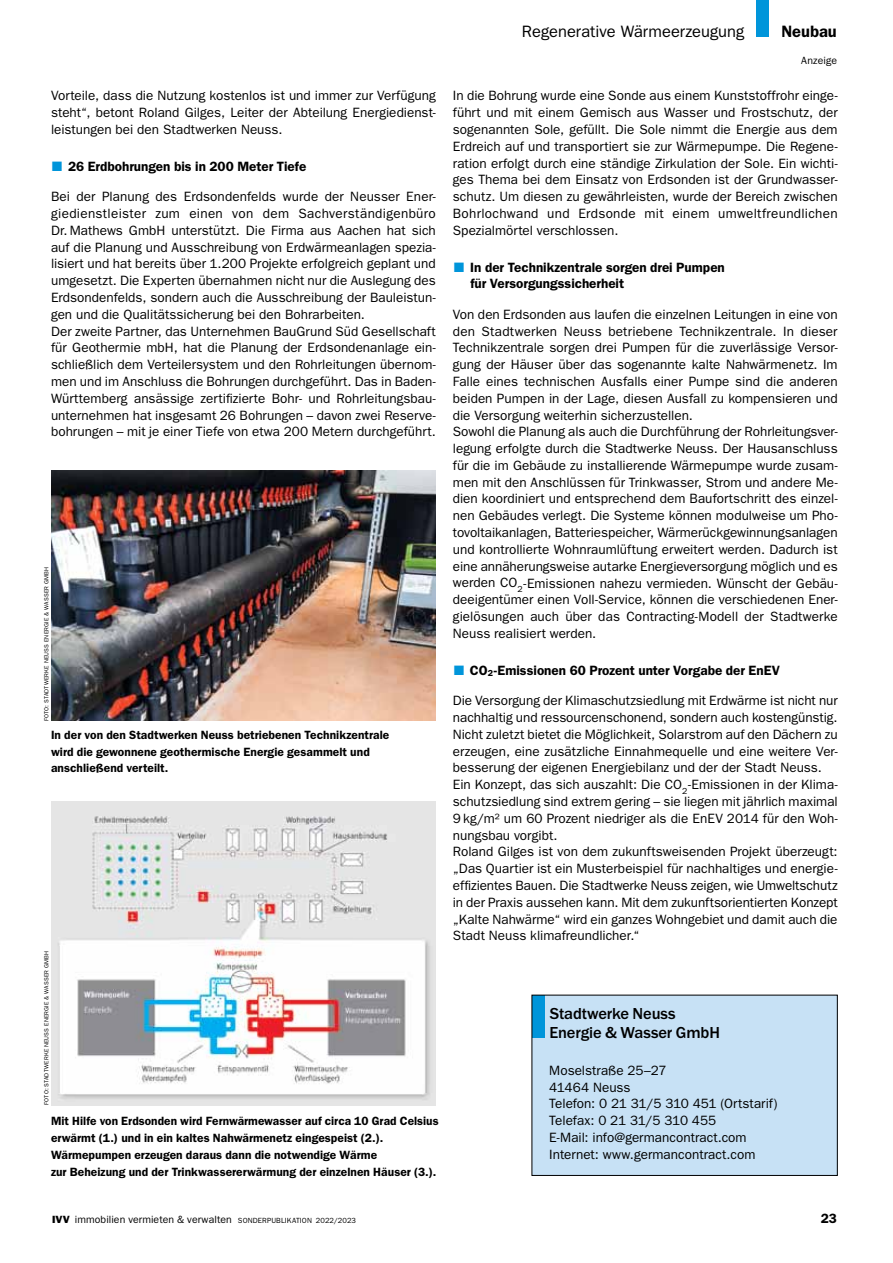
<style>
.page{position:relative;width:893px;height:1263px;background:#fff}
.page>*{position:absolute;margin:0;border:0;box-sizing:border-box;transform-origin:0 0}
.t1{font:500 16.5px/19.5px "ITC Franklin Gothic Std";letter-spacing:-.01em;color:#000}
.t2{font:16.5px "ITC Franklin Gothic Std";letter-spacing:-.005em;color:#000}
.t3{font:600 16.5px "ITC Franklin Gothic Std";color:#000}
.t4{font:13.5px/16.8px "ITC Franklin Gothic Std";color:#000}
.t5{font:600 13.5px/16.8px "ITC Franklin Gothic Std";color:#000}
.t6{font:600 12px/16.8px "ITC Franklin Gothic Std";letter-spacing:.005em;color:#000}
.t7{font:10.5px "ITC Franklin Gothic Std";letter-spacing:.01em;color:#000}
.t8{font:6px "ITC Franklin Gothic Std";letter-spacing:.035em;color:#000}
.s1{color:#0095da}
.s2{font-family:"ITC Franklin Gothic Std Hvy"}
.s3{font-size:7.5px}
</style>
<div class="page">
<div style="left:532px;top:995px;width:305px;height:180px;background:#c7e1f5"></div>
<div style="left:532px;top:995px;width:13px;height:43px;background:#0095da"></div>
<div style="left:531px;top:995px;width:307px;height:181px;border:1px solid #000"></div>
<img style="left:51px;top:801px;width:385px;height:305px">
<img style="left:51px;top:470px;width:385px;height:250px">
<p class="t4" style="left:51px;top:87px;width:386px;text-align:justify">Vorteile, dass die N utzung kostenlos ist und immer zur Verfügung steht“, betont Roland Gilges, Leiter der Abteilung Energiedienst&shy;leistungen bei den Stadtwerken Neuss.</p>
<p class="t5" style="left:52px;top:158px;width:256px"><span class="s1">■</span> 26 Erdbohrungen bis in 200 Meter Tiefe</p>
<p class="t4" style="left:51px;top:188px;width:386px">Bei der Planung des Erdsondenfelds wurde der Neusser Ener&shy;giedienstleister zum einen von dem Sachverständigenbüro Dr. Mathews GmbH unterstützt. Die Firma aus Aachen hat sich auf die Planung und Ausschreibung von Erdwärmeanlagen spezia&shy;lisiert und hat bereits über 1.200 Projekte erfolgreich geplant und umgesetzt. Die Experten übernahmen nicht nur die Auslegung des Erdsondenfelds, sondern auch die Ausschreibung der Bauleistun&shy;gen und die Qualitätssicherung bei den Bohrarbeiten.<br>Der zweite Partner, das U nternehmen BauGrund Süd Gesellschaft für Geothermie mbH, hat die Planung der Erdsondenanlage ein&shy;schließlich dem Verteilersystem und den Rohrleitungen übernom&shy;men und im Anschluss die Bohrungen durchgeführt. Das in Baden-Württemberg ansässige zertifizierte Bohr- und Rohrleitungsbau&shy;unternehmen hat insgesamt 26 Bohrungen – davon zwei Reserve&shy;bohrungen – mit je einer Tiefe von etwa 200 Metern durchgeführt.</p>
<p class="t8" style="left:43px;top:721px;width:156px;rotate:-90deg">Foto: Stadtwerke N euss Energie &amp; Wasser Gm bH</p>
<p class="t6" style="left:51px;top:726px;width:340px">In der von den Stadtwerken Neuss betriebenen Technikzentrale wird die gewonnene geothermische Energie gesammelt und anschließend verteilt.</p>
<p class="t8" style="left:43px;top:1105px;width:156px;rotate:-90deg">Foto: Stadtwerke Neuss Energie &amp; Wasser Gm bH</p>
<p class="t6" style="left:51px;top:1113px;width:389px">Mit Hilfe von Erdsonden wird Fernwärmewasser auf circa 10 Grad Celsius erwärmt (1.) und in ein kaltes Nahwärmenetz eingespeist (2.).<br>Wärmepumpen erzeugen daraus dann die notwendige Wärme<br>zur Beheizung und der Trinkwassererwärmung der einzelnen Häuser (3.).</p>
<p class="t7" style="left:52px;top:1213px;width:305px"><span class="s2">IVV</span> immobilien vermieten &amp; verwalten <span class="s3">sonderpublikation 2022/2023</span></p>
<p class="t2" style="left:522px;top:22px;width:224px">Regenerative Wärmeerzeugung</p>
<p class="t3" style="left:781px;top:21px;width:57px">Neubau</p>
<p class="t7" style="left:801px;top:55px;width:38px">Anzeige</p>
<p class="t4" style="left:453px;top:87px;width:386px;text-align:justify">I n die Bohrung wurde eine Sonde aus einem Kunststoffrohr einge&shy;führt und mit einem Gemisch aus Wasser und Frostschutz, der sogenannten Sole, gefüllt. Die Sole nimmt die Energie aus dem Erdreich auf und transportiert sie zur Wärmepumpe. Die Regene&shy;ration erfolgt durch eine ständige Zirkulation der Sole. Ein wichti&shy;ges Thema bei dem Einsatz von Erdsonden ist der Grundwasser&shy;schutz. U m diesen zu gewährleisten, wurde der Bereich zwischen Bohrlochwand und Erdsonde mit einem umweltfreundlichen Spezialmörtel verschlossen.</p>
<p class="t5" style="left:470px;top:258px;width:256px;text-indent:-17px"><span class="s1">■</span> In der Technikzentrale sorgen drei Pumpen für Versorgungssicherheit</p>
<p class="t4" style="left:453px;top:306px;width:386px">Von den Erdsonden aus laufen die einzelnen Leitungen in eine von den Stadtwerken Neuss betriebene Technikzentrale. I n dieser Technikzentrale sorgen drei Pumpen für die zuverlässige Versor&shy;gung der Häuser über das sogenannte kalte Nahwärmenetz. I m Falle eines technischen Ausfalls einer Pumpe sind die anderen beiden Pumpen in der Lage, diesen Ausfall zu kompensieren und die Versorgung weiterhin sicherzustellen.<br>Sowohl die Planung als auch die Durchführung der Rohrleitungsver&shy;legung erfolgte durch die Stadtwerke Neuss. Der Hausanschluss für die im Gebäude zu installierende Wärmepumpe wurde zusam&shy;men mit den Anschlüssen für Trinkwasser, Strom und andere Me&shy;dien koordiniert und entsprechend dem Baufortschritt des einzel&shy;nen Gebäudes verlegt. Die Systeme können modulweise um Pho&shy;tovoltaikanlagen, Batteriespeicher, Wärmerückgewinnungsanlagen und kontrollierte Wohnraumlüftung erweitert werden. Dadurch ist eine annäherungsweise autarke Energieversorgung möglich und es werden CO <sub>2</sub>-Emissionen nahezu vermieden. Wünscht der Gebäu&shy;deeigentümer einen Voll-Service, können die verschiedenen Ener&shy;gielösungen auch über das Contracting-Modell der Stadtwerke Neuss realisiert werden.</p>
<p class="t5" style="left:453px;top:662px;width:328px"><span class="s1">■</span> CO<sub>2</sub>-Emissionen 60 Prozent unter Vorgabe der EnEV</p>
<p class="t4" style="left:453px;top:692px;width:386px">Die Versorgung der Klimaschutzsiedlung mit Erdwärme ist nicht nur nachhaltig und ressourcenschonend, sondern auch kostengünstig.<br>Nicht zuletzt bietet die Möglichkeit, Solarstrom auf den Dächern zu erzeugen, eine zusätzliche Einnahmequelle und eine weitere Ver&shy;besserung der eigenen Energiebilanz und der der Stadt Neuss.<br>Ein Konzept, das sich auszahlt: Die CO <sub>2</sub>-Emissionen in der Klima&shy;schutzsiedlung sind extrem gering – sie liegen mit jährlich maximal 9 kg/m² um 60 Prozent niedriger als die EnEV 2014 für den Woh&shy;nungsbau vorgibt.<br>Roland Gilges ist von dem zukunftsweisenden Projekt überzeugt: „Das Quartier ist ein Musterbeispiel für nachhaltiges und energie&shy;effizientes Bauen. Die Stadtwerke N euss zeigen, wie U mweltschutz in der Praxis aussehen kann. Mit dem zukunftsorientierten Konzept „Kalte Nahwärme“ wird ein ganzes Wohngebiet und damit auch die Stadt Neuss klimafreundlicher.“</p>
<p class="t1" style="left:550px;top:1003px;width:172px">Stadtwerke Neuss<br>Energie &amp; Wasser GmbH</p>
<p class="t4" style="left:549px;top:1062px;width:230px">Moselstraße 25–27<br>41464 N euss<br>Telefon: 0 21 31/5 310 451 (Ortstarif)<br>Telefax: 0 21 31/5 310 455<br>E-Mail: info@germancontract.com<br>I nternet: www.germancontract.com</p>
<p class="t5" style="left:821px;top:1210px;width:18px">23</p>
</div>
